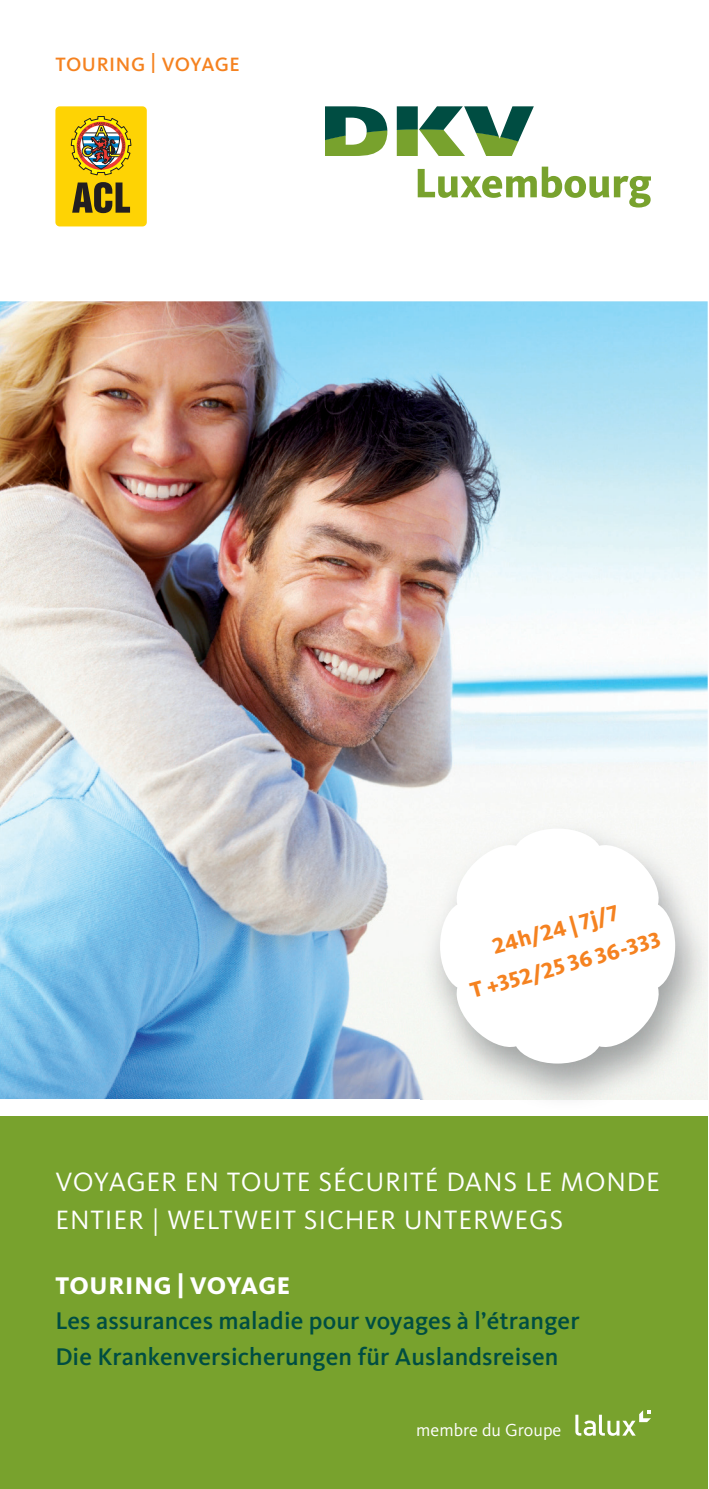
<style>
.page{position:relative;width:709px;height:1489px;background:#fff}
.page>*{position:absolute;margin:0;border:0;box-sizing:border-box;transform-origin:0 0}
.t1{font:27.5px/37.5px "Kievit TF";letter-spacing:.03em;color:#fff}
.t2{font:500 25px/35.5px "Kievit";letter-spacing:.005em;color:#004d42}
.t3{font:25px "Kievit Extra Bold SC";letter-spacing:.025em;color:#fff}
.t4{font:22.5px/36.5px "Kievit Extra Bold SC";color:#f58220;text-align:center}
.t5{font:20px "Kievit Medium SC";letter-spacing:.025em;color:#f58220}
.t6{font:18px "Kievit TF";color:#fff}
.s1{font-family:"Kievit";font-weight:800}
</style>
<div class="page">
<img style="left:0;top:301px;width:707px;height:797px">
<div style="left:0;top:1116px;width:707px;height:372px;background:#78a22d"></div>
<img style="left:421px;top:819px;width:286px;height:279px">
<svg style="left:440px;top:828px;width:235px;height:235px"></svg>
<svg style="left:418px;top:167px;width:233px;height:40px"></svg>
<svg style="left:325px;top:106px;width:62px;height:50px"></svg>
<svg style="left:397px;top:106px;width:137px;height:50px"></svg>
<div style="left:55px;top:106px;width:92px;height:120px;background:#fed304;border-radius:4px"></div>
<svg style="left:72px;top:182px;width:58px;height:31px"></svg>
<svg style="left:71px;top:116px;width:60px;height:59px"></svg>
<svg style="left:575px;top:1410px;width:76px;height:25px"></svg>
<p class="t5" style="left:55px;top:53px;width:186px">TOURING | VOYAGE</p>
<p class="t4" style="left:456px;top:937px;width:198px;rotate:-15deg">24<span class="s1">h</span>/24 | 7<span class="s1">j</span>/7<br><span class="s1">T</span> +352/25 36 36-333</p>
<p class="t1" style="left:55px;top:1163px;width:606px">VOYAGER EN TOUTE SÉCURITÉ DANS LE MONDE<br>ENTIER | WELTWEIT SICHER UNTERWEGS</p>
<p class="t3" style="left:55px;top:1270px;width:236px">TOURING | VOYAGE</p>
<p class="t2" style="left:55px;top:1303px;width:525px">Les assurances maladie pour voyages à l’étranger<br>Die Krankenversicherungen für Auslandsreisen</p>
<p class="t6" style="left:416px;top:1419px;width:147px">membre du Groupe</p>
</div>
